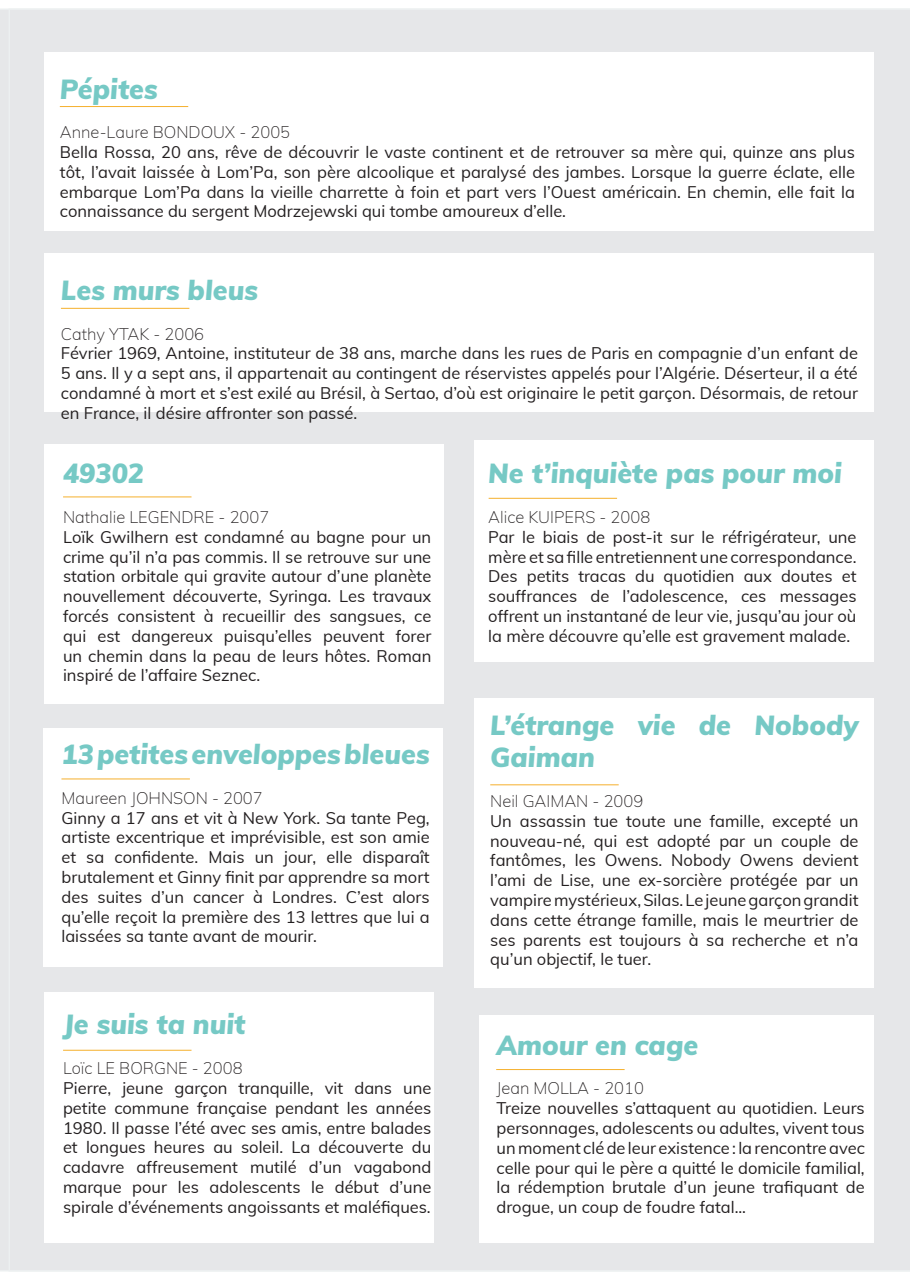
<style>
.page{position:relative;width:910px;height:1280px;background:#fff}
.page>*{position:absolute;margin:0;border:0;box-sizing:border-box;transform-origin:0 0}
.t1{font:italic 900 27px/32.4px "Muli";color:#76c9c5}
.t2{font:16.5px/19.8px "Muli";color:#231f20;text-align:justify}
.t3{font:200 16.5px "Muli";color:#231f20}
</style>
<div class="page">
<div style="left:9px;top:9px;width:901px;height:1262px;background:#e6e7e9"></div>
<div style="left:44px;top:444px;width:400px;height:260px;background:#fff"></div>
<div style="left:44px;top:992px;width:389px;height:251px;background:#fff"></div>
<div style="left:475px;top:440px;width:399px;height:222px;background:#fff"></div>
<hr style="left:63px;top:496px;width:129px;height:1px;background:#f5b02d">
<hr style="left:63px;top:1050px;width:129px;height:1px;background:#f5b02d">
<hr style="left:489px;top:498px;width:128px;height:1px;background:#f5b02d">
<div style="left:43px;top:729px;width:400px;height:238px;background:#fff"></div>
<hr style="left:61px;top:778px;width:129px;height:1px;background:#f5b02d">
<div style="left:475px;top:698px;width:399px;height:290px;background:#fff"></div>
<hr style="left:490px;top:784px;width:129px;height:1px;background:#f5b02d">
<div style="left:479px;top:1016px;width:395px;height:227px;background:#fff"></div>
<hr style="left:496px;top:1069px;width:129px;height:1px;background:#f5b02d">
<div style="left:44px;top:52px;width:830px;height:178px;background:#fff"></div>
<hr style="left:60px;top:106px;width:128px;height:1px;background:#f5b02d">
<div style="left:44px;top:253px;width:830px;height:159px;background:#fff"></div>
<hr style="left:61px;top:308px;width:128px;height:1px;background:#f5b02d">
<h1 class="t1" style="left:60px;top:71px;width:99px">Pépites</h1>
<p class="t3" style="left:60px;top:120px;width:232px">Anne-Laure BONDOUX - 2005</p>
<p class="t2" style="left:60px;top:141px;width:797px">Bella Rossa, 20 ans, rêve de découvrir le vaste continent et de retrouver sa mère qui, quinze ans plus tôt, l’avait laissée à Lom’Pa, son père alcoolique et paralysé des jambes. Lorsque la guerre éclate, elle embarque Lom’Pa dans la vieille charrette à foin et part vers l’Ouest américain. En chemin, elle fait la connaissance du sergent Modrzejewski qui tombe amoureux d’elle.</p>
<h1 class="t1" style="left:61px;top:273px;width:199px">Les murs bleus</h1>
<p class="t3" style="left:61px;top:322px;width:145px">Cathy YTAK - 2006</p>
<p class="t2" style="left:61px;top:343px;width:799px">Février 1969, Antoine, instituteur de 38 ans, marche dans les rues de Paris en compagnie d’un enfant de 5 ans. Il y a sept ans, il appartenait au contingent de réservistes appelés pour l’Algérie. Déserteur, il a été condamné à mort et s’est exilé au Brésil, à Sertao, d’où est originaire le petit garçon. Désormais, de retour en France, il désire affronter son passé.</p>
<h1 class="t1" style="left:63px;top:456px;width:82px">49302</h1>
<p class="t3" style="left:63px;top:505px;width:208px">Nathalie LEGENDRE - 2007</p>
<p class="t2" style="left:63px;top:526px;width:370px">Loïk Gwilhern est condamné au bagne pour un crime qu’il n’a pas commis. Il se retrouve sur une station orbitale qui gravite autour d’une planète nouvellement découverte, Syringa. Les travaux forcés consistent à recueillir des sangsues, ce qui est dangereux puisqu’elles peuvent forer un chemin dans la peau de leurs hôtes. Roman inspiré de l’affaire Seznec.</p>
<h1 class="t1" style="left:61px;top:737px;width:370px">13 petites enveloppes bleues</h1>
<p class="t3" style="left:61px;top:786px;width:203px">Maureen JOHNSON - 2007</p>
<p class="t2" style="left:61px;top:807px;width:370px">Ginny a 17 ans et vit à New York. Sa tante Peg, artiste excentrique et imprévisible, est son amie et sa confidente. Mais un jour, elle disparaît brutalement et Ginny finit par apprendre sa mort des suites d’un cancer à Londres. C’est alors qu’elle reçoit la première des 13 lettres que lui a laissées sa tante avant de mourir.</p>
<h1 class="t1" style="left:63px;top:1007px;width:184px">Je suis ta nuit</h1>
<p class="t3" style="left:63px;top:1056px;width:181px">Loïc LE BORGNE - 2008</p>
<p class="t2" style="left:63px;top:1077px;width:370px">Pierre, jeune garçon tranquille, vit dans une petite commune française pendant les années 1980. Il passe l’été avec ses amis, entre balades et longues heures au soleil. La découverte du cadavre affreusement mutilé d’un vagabond marque pour les adolescents le début d’une spirale d’événements angoissants et maléfiques.</p>
<h1 class="t1" style="left:488px;top:456px;width:355px">Ne t’inquiète pas pour moi</h1>
<p class="t3" style="left:488px;top:505px;width:163px">Alice KUIPERS - 2008</p>
<p class="t2" style="left:488px;top:526px;width:370px">Par le biais de post-it sur le réfrigérateur, une mère et sa fille entretiennent une correspondance.<br>Des petits tracas du quotidien aux doutes et souffrances de l’adolescence, ces messages offrent un instantané de leur vie, jusqu’au jour où la mère découvre qu’elle est gravement malade.</p>
<h1 class="t1" style="left:490px;top:708px;width:370px">L’étrange vie de Nobody<br>Gaiman</h1>
<p class="t3" style="left:490px;top:789px;width:155px">Neil GAIMAN - 2009</p>
<p class="t2" style="left:490px;top:810px;width:370px">Un assassin tue toute une famille, excepté un nouveau-né, qui est adopté par un couple de fantômes, les Owens. Nobody Owens devient l’ami de Lise, une ex-sorcière protégée par un vampire mystérieux, Silas. Le jeune garçon grandit dans cette étrange famille, mais le meurtrier de ses parents est toujours à sa recherche et n’a qu’un objectif, le tuer.</p>
<h1 class="t1" style="left:497px;top:1028px;width:203px">Amour en cage</h1>
<p class="t3" style="left:497px;top:1076px;width:149px">Jean MOLLA - 2010</p>
<p class="t2" style="left:497px;top:1097px;width:370px">Treize nouvelles s’attaquent au quotidien. Leurs personnages, adolescents ou adultes, vivent tous un moment clé de leur existence : la rencontre avec celle pour qui le père a quitté le domicile familial, la rédemption brutale d’un jeune trafiquant de drogue, un coup de foudre fatal...</p>
</div>
